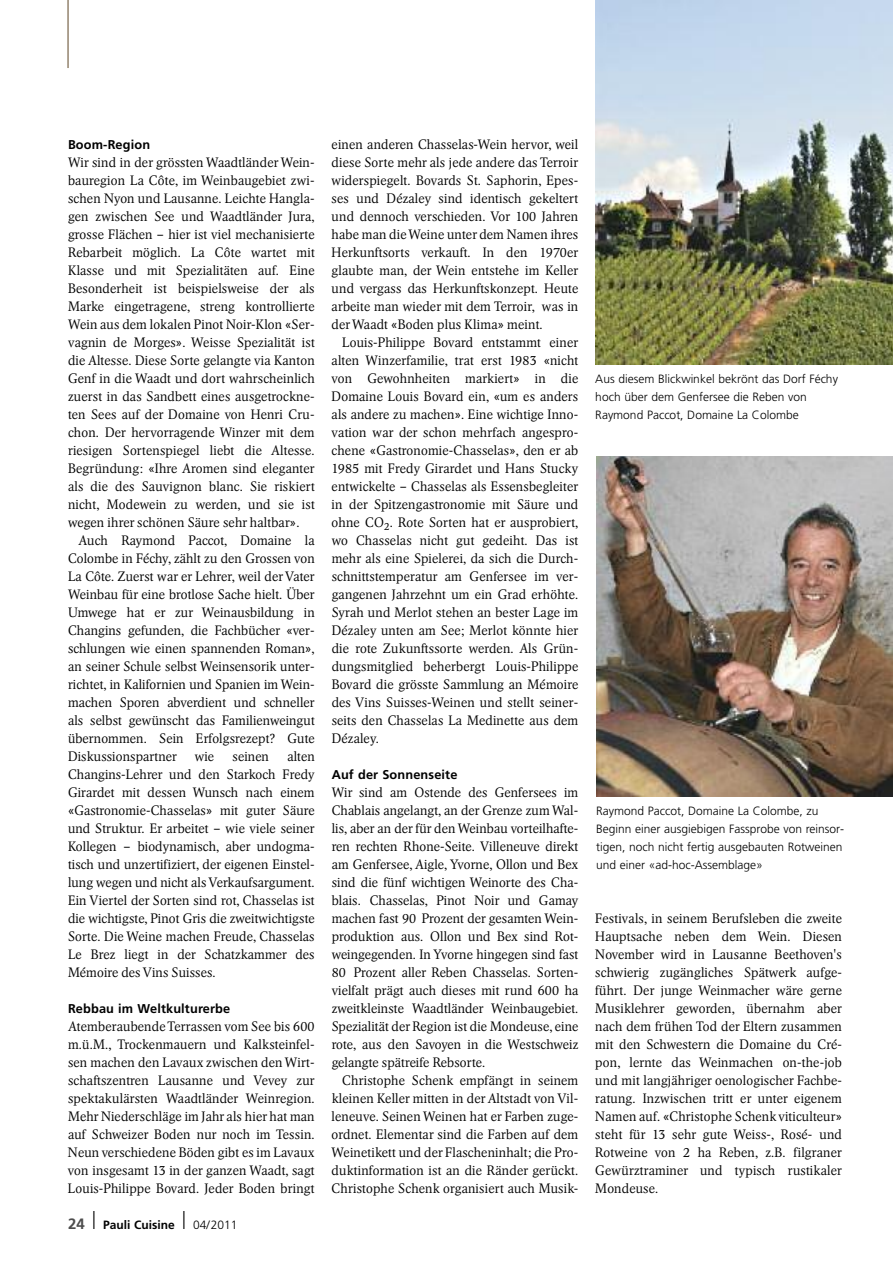
<style>
.page{position:relative;width:893px;height:1263px;background:#fff}
.page>*{position:absolute;margin:0;border:0;box-sizing:border-box;transform-origin:0 0}
.t1{font:300 13.5px/18px "Arena New BQ";letter-spacing:.015em;color:#000;text-align:justify}
.t2{font:700 12.75px "Frutiger";letter-spacing:.01em;color:#000}
.t3{font:300 12px/18px "Frutiger";color:#000}
.t4{font:700 12px "Frutiger";color:#000}
.s1{font-size:15px;color:#4d4d4d}
.s2{font-weight:300;font-size:24px}
.s3{font-weight:300}
</style>
<div class="page">
<img style="left:595px;top:0;width:298px;height:365px">
<hr style="left:68px;top:0;width:1px;height:68px;background:#654e30">
<img style="left:596px;top:456px;width:296px;height:340px">
<p class="t2" style="left:68px;top:139px;width:84px">Boom-Region</p>
<p class="t1" style="left:68px;top:153px;width:248px">Wir sind in der grössten Waadtländer Wein&shy;bauregion La Côte, im Weinbaugebiet zwi&shy;schen Nyon und Lausanne. Leichte Hangla&shy;gen zwischen See und Waadtländer Jura, grosse Flächen – hier ist viel mechanisierte Rebarbeit möglich. La Côte wartet mit Klasse und mit Spezialitäten auf. Eine Besonderheit ist beispielsweise der als Marke eingetragene, streng kontrollierte Wein aus dem lokalen Pinot Noir-Klon «Ser&shy;vagnin de Morges». Weisse Spezialität ist die Altesse. Diese Sorte gelangte via Kanton Genf in die Waadt und dort wahrscheinlich zuerst in das Sandbett eines ausgetrockne&shy;ten Sees auf der Domaine von Henri Cru&shy;chon. Der hervorragende Winzer mit dem riesigen Sortenspiegel liebt die Altesse.<br>Begründung: «Ihre Aromen sind eleganter als die des Sauvignon blanc. Sie riskiert nicht, Modewein zu werden, und sie ist wegen ihrer schönen Säure sehr haltbar».</p>
<p class="t1" style="left:68px;top:531px;width:248px;text-indent:11px">Auch Raymond Paccot, Domaine la Colombe in Féchy, zählt zu den Grossen von La Côte. Zuerst war er Lehrer, weil derVater Weinbau für eine brotlose Sache hielt. Über Umwege hat er zur Weinausbildung in Changins gefunden, die Fachbücher «ver&shy;schlungen wie einen spannenden Roman», an seiner Schule selbst Weinsensorik unter&shy;richtet, in Kalifornien und Spanien im Wein&shy;machen Sporen abverdient und schneller als selbst gewünscht das Familienweingut übernommen. Sein Erfolgsrezept? Gute Diskussionspartner</p>
<p class="t1" style="left:68px;top:747px;width:248px;text-indent:219px">alten Changins-Lehrer und den Starkoch Fredy Girardet mit dessen Wunsch nach einem «Gastronomie-Chasselas» mit guter Säure und Struktur. Er arbeitet – wie viele seiner Kollegen – biodynamisch, aber undogma&shy;tisch und unzertifiziert, der eigenen Einstel&shy;lung wegen und nicht alsVerkaufsargument.<br>Ein Viertel der Sorten sind rot, Chasselas ist die wichtigste, Pinot Gris die zweitwichtigste Sorte. Die Weine machen Freude, Chasselas Le Brez liegt in der Schatzkammer des Mémoire des Vins Suisses.</p>
<p class="t2" style="left:68px;top:1003px;width:164px">Rebbau im Weltkulturerbe</p>
<p class="t1" style="left:68px;top:1017px;width:248px">Atemberaubende Terrassen vom See bis 600 m.ü.M., Trockenmauern und Kalksteinfel&shy;sen machen den Lavaux zwischen den Wirt&shy;schaftszentren Lausanne und Vevey zur spektakulärsten Waadtländer Weinregion.<br>Mehr Niederschläge im Jahr als hier hat man auf Schweizer Boden nur noch im Tessin.<br>Neun verschiedene Böden gibt es im Lavaux von insgesamt 13 in der ganzen Waadt, sagt Louis-Philippe Bovard. Jeder Boden bringt</p>
<p class="t1" style="left:195px;top:747px;width:21px">wie</p>
<p class="t1" style="left:233px;top:747px;width:38px">seinen</p>
<p class="t4" style="left:68px;top:1220px;width:171px"><span class="s1">24</span> <span class="s2">l</span> Pauli Cuisine <span class="s2">l</span> <span class="s3">04/2011</span></p>
<p class="t1" style="left:332px;top:135px;width:248px">einen anderen Chasselas-Wein hervor, weil diese Sorte mehr als jede andere das Terroir widerspiegelt. Bovards St. Saphorin, Epes&shy;ses und Dézaley sind identisch gekeltert und dennoch verschieden. Vor 100 Jahren habe man dieWeine unter dem Namen ihres Herkunftsorts verkauft. In den 1970er glaubte man, der Wein entstehe im Keller und vergass das Herkunftskonzept. Heute arbeite man wieder mit dem Terroir, was in derWaadt «Boden plus Klima» meint.</p>
<p class="t1" style="left:332px;top:333px;width:248px;text-indent:11px">Louis-Philippe Bovard entstammt einer alten Winzerfamilie, trat erst 1983 «nicht von Gewohnheiten markiert» in die Domaine Louis Bovard ein, «um es anders als andere zu machen». Eine wichtige Inno&shy;vation war der schon mehrfach angespro&shy;chene «Gastronomie-Chasselas», den er ab 1985 mit Fredy Girardet und Hans Stucky entwickelte – Chasselas als Essensbegleiter in der Spitzengastronomie mit Säure und ohne CO<sub>2</sub>. Rote Sorten hat er ausprobiert, wo Chasselas nicht gut gedeiht. Das ist mehr als eine Spielerei, da sich die Durch&shy;schnittstemperatur am Genfersee im ver&shy;gangenen Jahrzehnt um ein Grad erhöhte.<br>Syrah und Merlot stehen an bester Lage im Dézaley unten am See; Merlot könnte hier die rote Zukunftssorte werden. Als Grün&shy;dungsmitglied beherbergt Louis-Philippe Bovard die grösste Sammlung an Mémoire des Vins Suisses-Weinen und stellt seiner&shy;seits den Chasselas La Medinette aus dem Dézaley.</p>
<p class="t2" style="left:332px;top:769px;width:127px">Auf der Sonnenseite</p>
<p class="t1" style="left:332px;top:783px;width:248px">Wir sind am Ostende des Genfersees im Chablais angelangt, an der Grenze zum Wal&shy;lis, aber an der für den Weinbau vorteilhafte&shy;ren rechten Rhone-Seite. Villeneuve direkt am Genfersee, Aigle, Yvorne, Ollon und Bex sind die fünf wichtigen Weinorte des Cha&shy;blais. Chasselas, Pinot Noir und Gamay machen fast 90 Prozent der gesamten Wein&shy;produktion aus. Ollon und Bex sind Rot&shy;weingegenden. In Yvorne hingegen sind fast 80 Prozent aller Reben Chasselas. Sorten&shy;vielfalt prägt auch dieses mit rund 600 ha zweitkleinste Waadtländer Weinbaugebiet.<br>Spezialität der Region ist die Mondeuse, eine rote, aus den Savoyen in die Westschweiz gelangte spätreife Rebsorte.</p>
<p class="t1" style="left:332px;top:1071px;width:248px;text-indent:11px">Christophe Schenk empfängt in seinem kleinen Keller mitten in derAltstadt von Vil&shy;leneuve. Seinen Weinen hat er Farben zuge&shy;ordnet. Elementar sind die Farben auf dem Weinetikett und der Flascheninhalt; die Pro&shy;duktinformation ist an die Ränder gerückt.<br>Christophe Schenk organisiert auch Musik-</p>
<p class="t3" style="left:595px;top:371px;width:244px">Aus diesem Blickwinkel bekrönt das Dorf Féchy hoch über dem Genfersee die Reben von<br>Raymond Paccot, Domaine La Colombe</p>
<p class="t3" style="left:596px;top:803px;width:249px">Raymond Paccot, Domaine La Colombe, zu Beginn einer ausgiebigen Fassprobe von reinsor&shy;tigen, noch nicht fertig ausgebauten Rotweinen und einer «ad-hoc-Assemblage»</p>
<p class="t1" style="left:595px;top:909px;width:248px">Festivals, in seinem Berufsleben die zweite Hauptsache neben dem Wein. Diesen November wird in Lausanne Beethoven's schwierig zugängliches Spätwerk aufge&shy;führt. Der junge Weinmacher wäre gerne Musiklehrer geworden, übernahm aber nach dem frühen Tod der Eltern zusammen mit den Schwestern die Domaine du Cré&shy;pon, lernte das Weinmachen on-the-job und mit langjähriger oenologischer Fachbe&shy;ratung. Inzwischen tritt er unter eigenem Namen auf. «Christophe Schenk viticulteur» steht für 13 sehr gute Weiss-, Rosé- und Rotweine von 2 ha Reben, z.B. filgraner Gewürztraminer und typisch rustikaler Mondeuse.</p>
</div>
